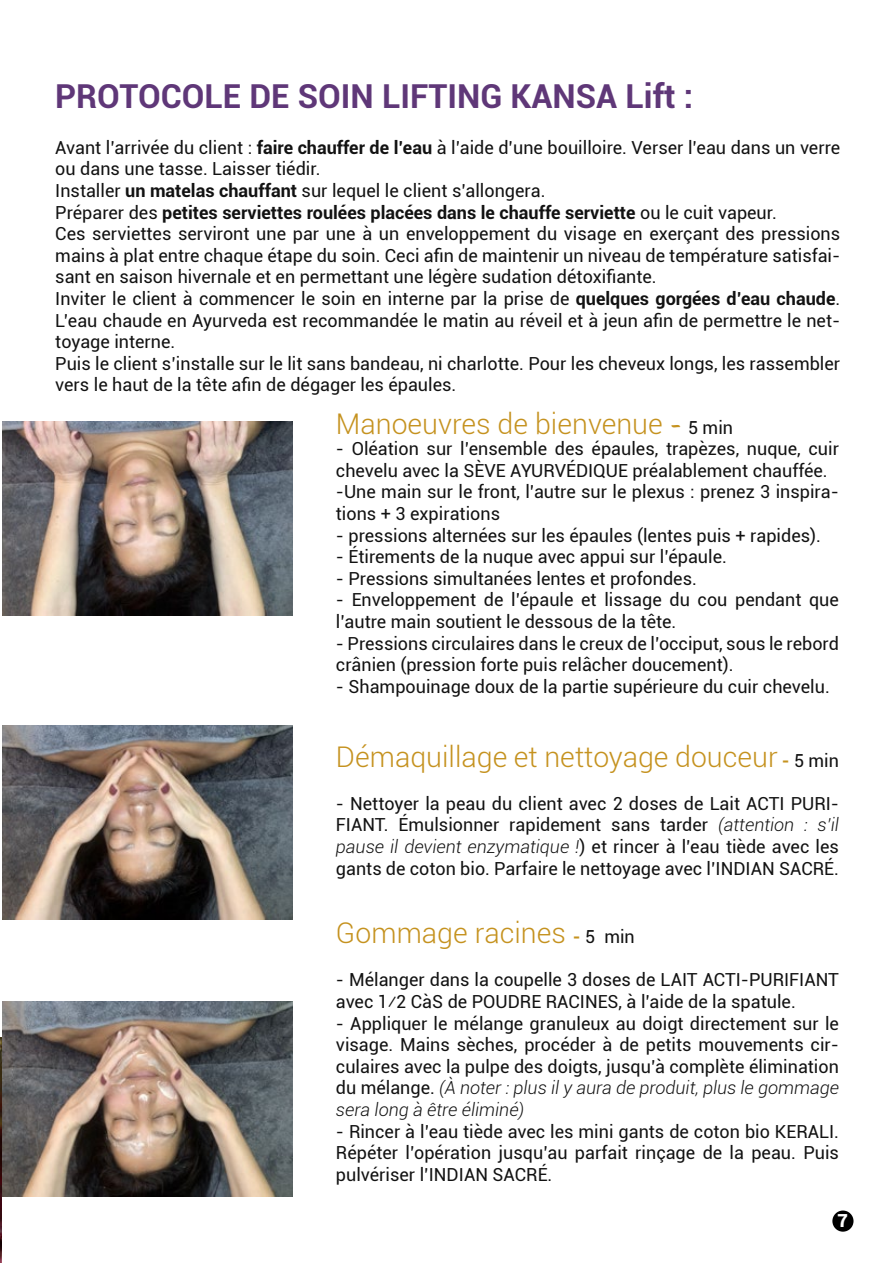
<style>
.page{position:relative;width:893px;height:1263px;background:#fff}
.page>*{position:absolute;margin:0;border:0;box-sizing:border-box;transform-origin:0 0}
.t1{font:700 33px "Roboto";color:#5f3778}
.t2{font:300 28.5px "Roboto";color:#c5921f}
.t3{font:18px/21.6px "Roboto";color:#121212}
.t4{font:900 18px "Roboto";color:#fff}
.s1{font-weight:700}
.s2{font-family:"Sign Painter House Script";font-weight:400;font-size:33px}
.s3{font-weight:400;font-size:18px;color:#121212}
.s4{font-weight:700;font-size:18px}
.s5{font-weight:300;font-style:italic}
</style>
<div class="page">
<img style="left:0;top:1037px;width:2px;height:226px">
<div style="left:832px;top:1210px;width:21px;height:22px;background:#000;border-radius:50%"></div>
<img style="left:2px;top:421px;width:290px;height:194px">
<img style="left:2px;top:725px;width:290px;height:195px">
<img style="left:2px;top:1002px;width:290px;height:194px">
<h1 class="t1" style="left:55px;top:73px;width:639px">PROTOCOLE DE SOIN LIFTING KANSA Lift :</h1>
<p class="t3" style="left:55px;top:136px;width:786px">Avant l’arrivée du client : <span class="s1">faire chauffer de l’eau</span> à l’aide d’une bouilloire. Verser l’eau dans un verre ou dans une tasse. Laisser tiédir.<br>Installer <span class="s1">un matelas chauffant</span> sur lequel le client s’allongera.<br>Préparer des <span class="s1">petites serviettes roulées placées dans le chauffe serviette</span> ou le cuit vapeur.<br>Ces serviettes serviront une par une à un enveloppement du visage en exerçant des pressions mains à plat entre chaque étape du soin. Ceci afin de maintenir un niveau de température satisfai&shy;sant en saison hivernale et en permettant une légère sudation détoxifiante.<br>Inviter le client à commencer le soin en interne par la prise de <span class="s1">quelques gorgées d’eau chaude</span>.<br>L’eau chaude en Ayurveda est recommandée le matin au réveil et à jeun afin de permettre le net&shy;toyage interne.<br>Puis le client s’installe sur le lit sans bandeau, ni charlotte. Pour les cheveux longs, les rassembler vers le haut de la tête afin de dégager les épaules.</p>
<h2 class="t2" style="left:336px;top:404px;width:399px">Manoeuvres de bienvenue <span class="s2">-</span> <span class="s3">5 min</span></h2>
<p class="t3" style="left:336px;top:437px;width:505px">- Oléation sur l’ensemble des épaules, trapèzes, nuque, cuir chevelu avec la SÈVE AYURVÉDIQUE préalablement chauffée. -Une main sur le front, l’autre sur le plexus : prenez 3 inspira&shy;tions + 3 expirations</p>
<p class="t3" style="left:336px;top:524px;width:487px">- pressions alternées sur les épaules (lentes puis + rapides).</p>
<p class="t3" style="left:336px;top:545px;width:392px">- Étirements de la nuque avec appui sur l’épaule.</p>
<p class="t3" style="left:336px;top:567px;width:363px">- Pressions simultanées lentes et profondes.</p>
<p class="t3" style="left:336px;top:589px;width:504px">- Enveloppement de l’épaule et lissage du cou pendant que l’autre main soutient le dessous de la tête.</p>
<p class="t3" style="left:336px;top:632px;width:505px">- Pressions circulaires dans le creux de l’occiput, sous le rebord crânien (pression forte puis relâcher doucement).</p>
<p class="t3" style="left:336px;top:675px;width:495px">- Shampouinage doux de la partie supérieure du cuir chevelu.</p>
<h2 class="t2" style="left:336px;top:737px;width:505px">Démaquillage et nettoyage douceur <span class="s4">-</span> <span class="s3">5 min</span></h2>
<p class="t3" style="left:336px;top:792px;width:505px;text-align:justify">- Nettoyer la peau du client avec 2 doses de Lait ACTI PURI-FIANT. Émulsionner rapidement sans tarder <span class="s5">(attention : s’il pause il devient enzymatique !</span>) et rincer à l’eau tiède avec les gants de coton bio. Parfaire le nettoyage avec l’INDIAN SACRÉ.</p>
<h2 class="t2" style="left:336px;top:913px;width:300px">Gommage racines <span class="s4">-</span> <span class="s3">5 min</span></h2>
<p class="t3" style="left:336px;top:968px;width:505px">- Mélanger dans la coupelle 3 doses de LAIT ACTI-PURIFIANT avec 1⁄2 CàS de POUDRE RACINES, à l’aide de la spatule.</p>
<p class="t3" style="left:336px;top:1012px;width:505px;text-align:justify">- Appliquer le mélange granuleux au doigt directement sur le visage. Mains sèches, procéder à de petits mouvements cir&shy;culaires avec la pulpe des doigts, jusqu’à complète élimination du mélange. <span class="s5">(À noter : plus il y aura de produit, plus le gommage sera long à être éliminé)</span></p>
<p class="t3" style="left:336px;top:1120px;width:505px;text-align:justify">- Rincer à l’eau tiède avec les mini gants de coton bio KERALI.<br>Répéter l’opération jusqu’au parfait rinçage de la peau. Puis pulvériser l’INDIAN SACRÉ.</p>
<p class="t4" style="left:837px;top:1208px;width:12px">7</p>
</div>
